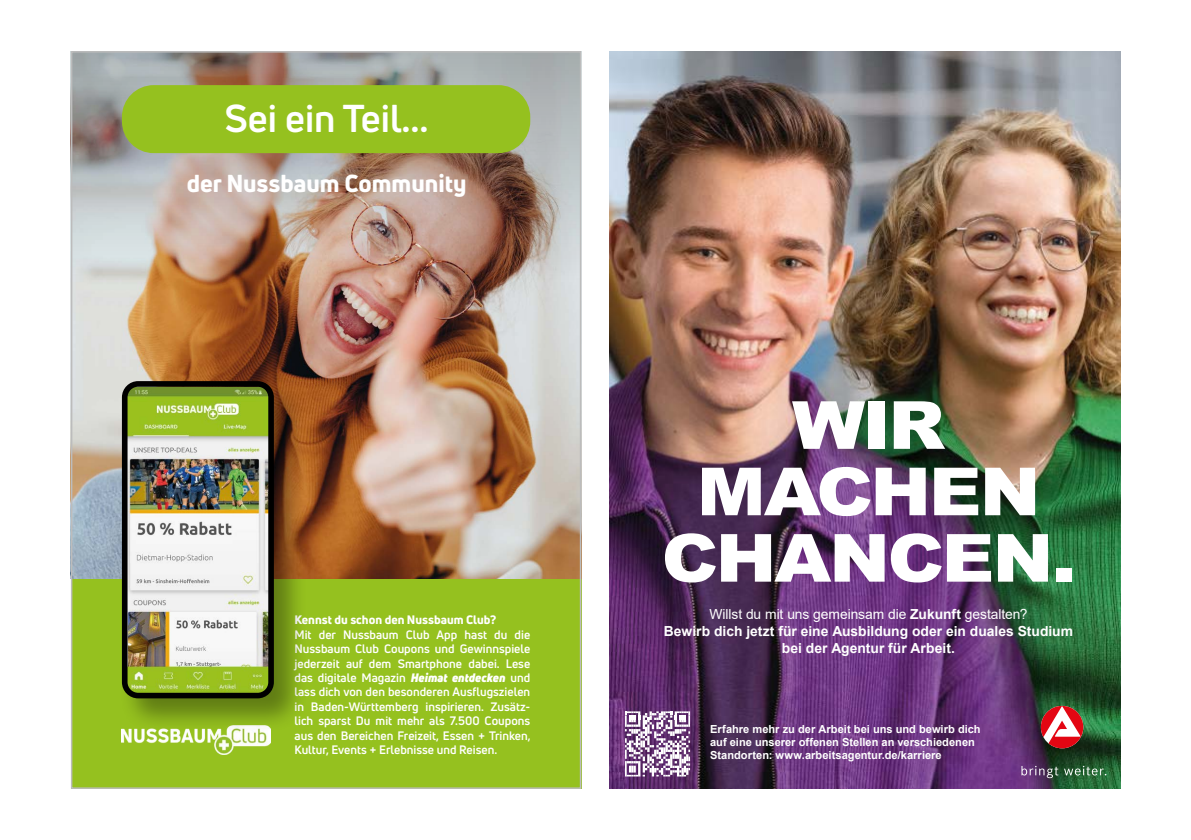
<style>
.page{position:relative;width:1191px;height:840px;background:#fff}
.page>*{position:absolute;margin:0;border:0;box-sizing:border-box;transform-origin:0 0}
.t1{font:900 66.4px/66.4px "Arial";letter-spacing:-.03em;color:#fff;text-align:center;scale:1.1 1}
.t2{font:700 38px "Uni Neue";color:#fff}
.t3{font:800 24px "Uni Neue";color:#fff}
.t4{font:700 13.8px/16.6px "Arial";color:#fff;text-align:center}
.t5{font:700 12px/14.4px "Uni Neue";color:#fff;text-align:justify}
.t6{font:800 12px "Uni Neue";color:#fff}
.t7{font:700 11px/13.2px "Arial";color:#fff}
.s1{font-weight:900;font-style:italic}
.s2{font-weight:400}
</style>
<div class="page">
<img style="left:609px;top:51px;width:511px;height:737px">
<svg style="left:1021px;top:765px;width:85px;height:12px"></svg>
<svg style="left:1041px;top:705px;width:42px;height:43px"></svg>
<svg style="left:625px;top:711px;width:65px;height:65px"></svg>
<div style="left:71px;top:578px;width:510px;height:210px;background:#95c11f"></div>
<img style="left:74px;top:334px;width:504px;height:244px">
<img style="left:74px;top:54px;width:504px;height:280px">
<img style="left:122px;top:731px;width:149px;height:22px">
<div style="left:122px;top:85px;width:408px;height:68px;background:#95c11f;border-radius:32px"></div>
<div style="left:119px;top:378px;width:189px;height:353px;background:#000;opacity:.35"></div>
<img style="left:125px;top:388px;width:146px;height:307px">
<div style="left:122px;top:381px;width:152px;height:317px;border:6px solid #000;border-radius:13px"></div>
<h2 class="t2" style="left:224px;top:95px;width:206px">Sei ein Teil...</h2>
<h3 class="t3" style="left:187px;top:167px;width:281px">der Nussbaum Community</h3>
<p class="t6" style="left:294px;top:611px;width:203px">Kennst du schon den Nussbaum Club?</p>
<p class="t5" style="left:294px;top:626px;width:237px">Mit der Nussbaum Club App hast du die Nussbaum Club Coupons und Gewinnspiele jederzeit auf dem Smartphone dabei. Lese das digitale Magazin <span class="s1">Heimat entdecken</span> und lass dich von den besonderen Ausflugszielen in Baden-Württemberg inspirieren. Zusätz&shy;lich sparst Du mit mehr als 7.500 Coupons aus den Bereichen Freizeit, Essen + Trinken, Kultur, Events + Erlebnisse und Reisen.</p>
<h1 class="t1" style="left:661px;top:389px;width:378px">WIR<br>MACHEN<br>CHANCEN.</h1>
<p class="t4" style="left:664px;top:606px;width:410px"><span class="s2">Willst du mit uns gemeinsam die</span> Zukunft <span class="s2">gestalten?<br></span>Bewirb dich jetzt für eine Ausbildung oder ein duales Studium bei der Agentur für Arbeit.</p>
<p class="t7" style="left:710px;top:722px;width:272px">Erfahre mehr zu der Arbeit bei uns und bewirb dich auf eine unserer offenen Stellen an verschiedenen<br>Standorten: www.arbeitsagentur.de/karriere</p>
</div>
